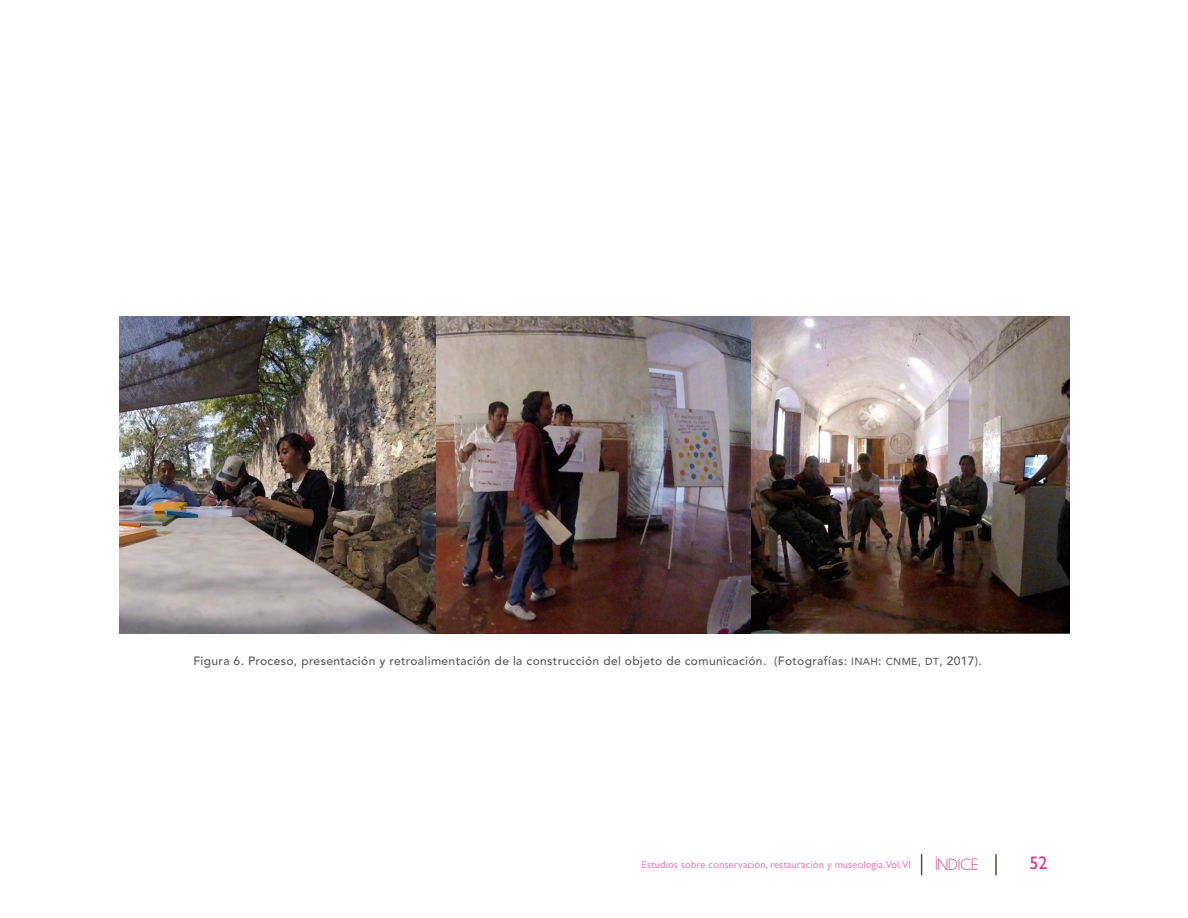
<style>
.page{position:relative;width:1188px;height:918px;background:#fff}
.page>*{position:absolute;margin:0;border:0;box-sizing:border-box;transform-origin:0 0}
.t1{font:18px "Gill Sans";color:#d53390}
.t2{font:16.5px "Champagne&Limousines";color:#d53390}
.t3{font:500 12px "Avenir LT Std";letter-spacing:.03em;color:#58595b}
.t4{font:10.5px "Gill Sans";color:#d53390}
.s1{font-family:"Avenir LT Std Medium SC850";font-weight:400;font-size:10.2px}
.s2{font-family:"Avenir LT Std Medium SC850";font-weight:400}
</style>
<div class="page">
<hr style="left:995px;top:854px;width:2px;height:21px;background:#575146">
<svg style="left:921px;top:854px;width:1px;height:21px"></svg>
<img style="left:119px;top:316px;width:632px;height:317px">
<img style="left:751px;top:316px;width:318px;height:317px">
<p class="t3" style="left:193px;top:654px;width:790px">Figura 6. Proceso, presentación y retroalimentación de la construcción del objeto de comunicación. (Fotografías: <span class="s1">INAH</span><span class="s2">:</span> <span class="s1">CNME</span><span class="s2">,</span> <span class="s1">DT</span>, 2017).</p>
<p class="t4" style="left:642px;top:859px;width:271px">Estudios sobre conservación, restauración y museología.Vol.VI</p>
<h2 class="t2" style="left:935px;top:856px;width:45px">ÍNDICE</h2>
<h1 class="t1" style="left:1029px;top:853px;width:19px">52</h1>
</div>
